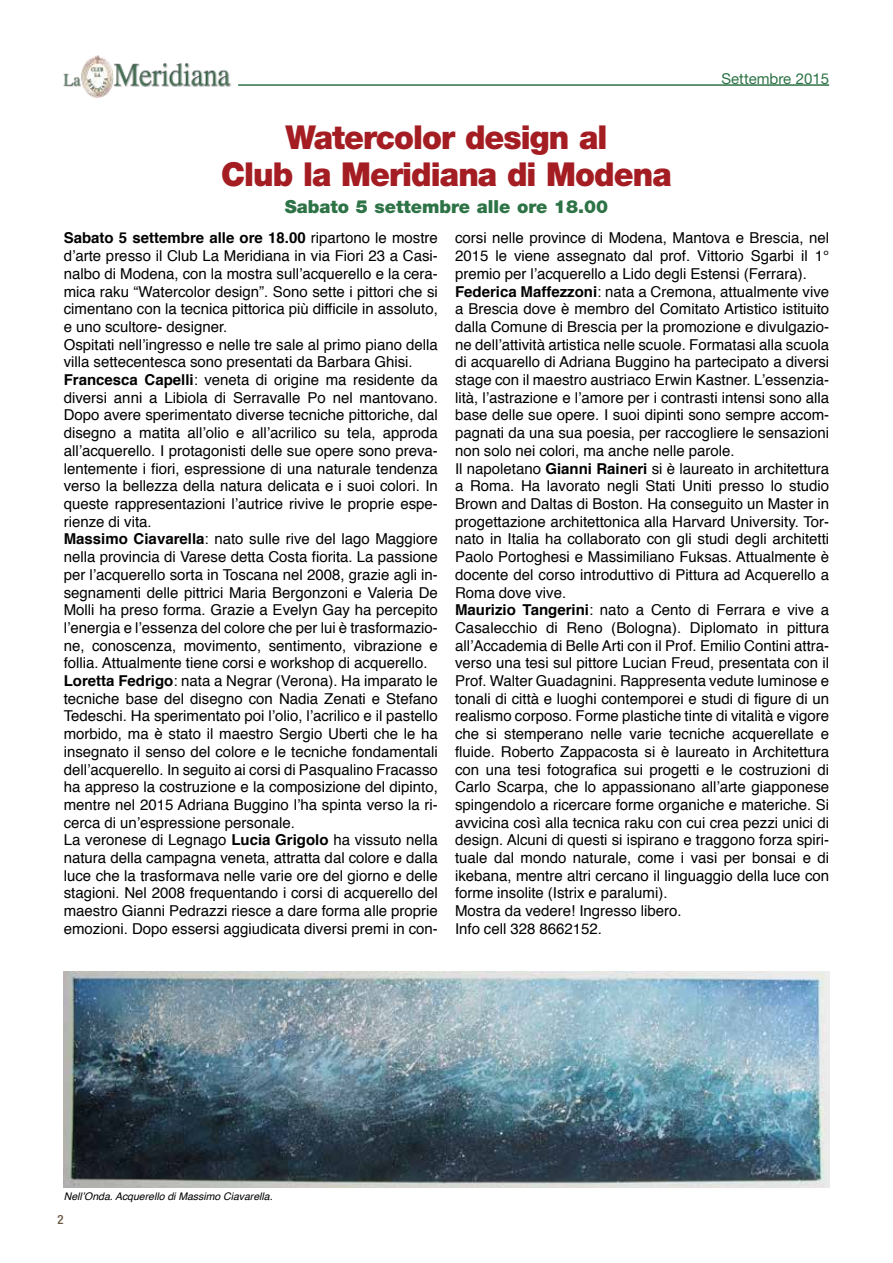
<style>
.page{position:relative;width:893px;height:1263px;background:#fff}
.page>*{position:absolute;margin:0;border:0;box-sizing:border-box;transform-origin:0 0}
.t1{font:900 33px/37.5px "Helvetica Neue";letter-spacing:-.03em;color:#a41d23;text-align:center;scale:.96 1}
.t2{font:900 18px "Helvetica Neue";color:#2d7346}
.t3{font:15px/17.7px "Helvetica";color:#000}
.t4{font:15px "Helvetica Neue";color:#2d7346}
.t5{font:500 condensed 12.75px "Helvetica Neue";color:#695742}
.t6{font:italic 10.5px "Helvetica";color:#000}
.s1{font-weight:700}
</style>
<div class="page">
<img style="left:114px;top:63px;width:117px;height:24px">
<img style="left:63px;top:73px;width:18px;height:14px">
<img style="left:81px;top:55px;width:33px;height:43px">
<hr style="left:238px;top:84px;width:591px;height:2px;background:#2d7346">
<img style="left:64px;top:971px;width:765px;height:216px">
<p class="t4" style="left:721px;top:70px;width:109px">Settembre 2015</p>
<h1 class="t1" style="left:221px;top:118px;width:471px">Watercolor design al<br>Club la Meridiana di Modena</h1>
<p class="t2" style="left:285px;top:196px;width:325px">Sabato 5 settembre alle ore 18.00</p>
<p class="t3" style="left:64px;top:230px;width:376px"><span class="s1">Sabato 5 settembre alle ore 18.00</span> ripartono le mostre d’arte presso il Club La Meridiana in via Fiori 23 a Casi&shy;nalbo di Modena, con la mostra sull’acquerello e la cera&shy;mica raku “Watercolor design”. Sono sette i pittori che si cimentano con la tecnica pittorica più difficile in assoluto, e uno scultore- designer.<br>Ospitati nell’ingresso e nelle tre sale al primo piano della villa settecentesca sono presentati da Barbara Ghisi.<br><span class="s1">Francesca Capelli</span>: veneta di origine ma residente da diversi anni a Libiola di Serravalle Po nel mantovano.<br>Dopo avere sperimentato diverse tecniche pittoriche, dal disegno a matita all’olio e all’acrilico su tela, approda all’acquerello. I protagonisti delle sue opere sono preva&shy;lentemente i fiori, espressione di una naturale tendenza verso la bellezza della natura delicata e i suoi colori. In queste rappresentazioni l’autrice rivive le proprie espe&shy;rienze di vita.<br><span class="s1">Massimo Ciavarella</span>: nato sulle rive del lago Maggiore nella provincia di Varese detta Costa fiorita. La passione per l’acquerello sorta in Toscana nel 2008, grazie agli in&shy;segnamenti delle pittrici Maria Bergonzoni e Valeria De Molli ha preso forma. Grazie a Evelyn Gay ha percepito l’energia e l’essenza del colore che per lui è trasformazio&shy;ne, conoscenza, movimento, sentimento, vibrazione e follia. Attualmente tiene corsi e workshop di acquerello.<br><span class="s1">Loretta Fedrigo</span>: nata a Negrar (Verona). Ha imparato le tecniche base del disegno con Nadia Zenati e Stefano Tedeschi. Ha sperimentato poi l’olio, l’acrilico e il pastello morbido, ma è stato il maestro Sergio Uberti che le ha insegnato il senso del colore e le tecniche fondamentali dell’acquerello. In seguito ai corsi di Pasqualino Fracasso ha appreso la costruzione e la composizione del dipinto, mentre nel 2015 Adriana Buggino l’ha spinta verso la ri&shy;cerca di un’espressione personale.<br>La veronese di Legnago <span class="s1">Lucia Grigolo</span> ha vissuto nella natura della campagna veneta, attratta dal colore e dalla luce che la trasformava nelle varie ore del giorno e delle stagioni. Nel 2008 frequentando i corsi di acquerello del maestro Gianni Pedrazzi riesce a dare forma alle proprie emozioni. Dopo essersi aggiudicata diversi premi in con-</p>
<p class="t3" style="left:455px;top:230px;width:376px">corsi nelle province di Modena, Mantova e Brescia, nel 2015 le viene assegnato dal prof. Vittorio Sgarbi il 1° premio per l’acquerello a Lido degli Estensi (Ferrara).<br><span class="s1">Federica Maffezzoni</span>: nata a Cremona, attualmente vive a Brescia dove è membro del Comitato Artistico istituito dalla Comune di Brescia per la promozione e divulgazio&shy;ne dell’attività artistica nelle scuole. Formatasi alla scuola di acquarello di Adriana Buggino ha partecipato a diversi stage con il maestro austriaco Erwin Kastner. L’essenzia&shy;lità, l’astrazione e l’amore per i contrasti intensi sono alla base delle sue opere. I suoi dipinti sono sempre accom&shy;pagnati da una sua poesia, per raccogliere le sensazioni non solo nei colori, ma anche nelle parole.<br>Il napoletano <span class="s1">Gianni Raineri</span> si è laureato in architettura a Roma. Ha lavorato negli Stati Uniti presso lo studio Brown and Daltas di Boston. Ha conseguito un Master in progettazione architettonica alla Harvard University. Tor&shy;nato in Italia ha collaborato con gli studi degli architetti Paolo Portoghesi e Massimiliano Fuksas. Attualmente è docente del corso introduttivo di Pittura ad Acquerello a Roma dove vive.<br><span class="s1">Maurizio Tangerini</span>: nato a Cento di Ferrara e vive a Casalecchio di Reno (Bologna). Diplomato in pittura all’Accademia di Belle Arti con il Prof. Emilio Contini attra&shy;verso una tesi sul pittore Lucian Freud, presentata con il Prof. Walter Guadagnini. Rappresenta vedute luminose e tonali di città e luoghi contemporei e studi di figure di un realismo corposo. Forme plastiche tinte di vitalità e vigore che si stemperano nelle varie tecniche acquerellate e fluide. Roberto Zappacosta si è laureato in Architettura con una tesi fotografica sui progetti e le costruzioni di Carlo Scarpa, che lo appassionano all’arte giapponese spingendolo a ricercare forme organiche e materiche. Si avvicina così alla tecnica raku con cui crea pezzi unici di design. Alcuni di questi si ispirano e traggono forza spiri&shy;tuale dal mondo naturale, come i vasi per bonsai e di ikebana, mentre altri cercano il linguaggio della luce con forme insolite (Istrix e paralumi).<br>Mostra da vedere! Ingresso libero.<br>Info cell 328 8662152.</p>
<p class="t6" style="left:64px;top:1188px;width:210px">Nell’Onda. Acquerello di Massimo Ciavarella.</p>
<p class="t5" style="left:58px;top:1212px;width:8px">2</p>
</div>
